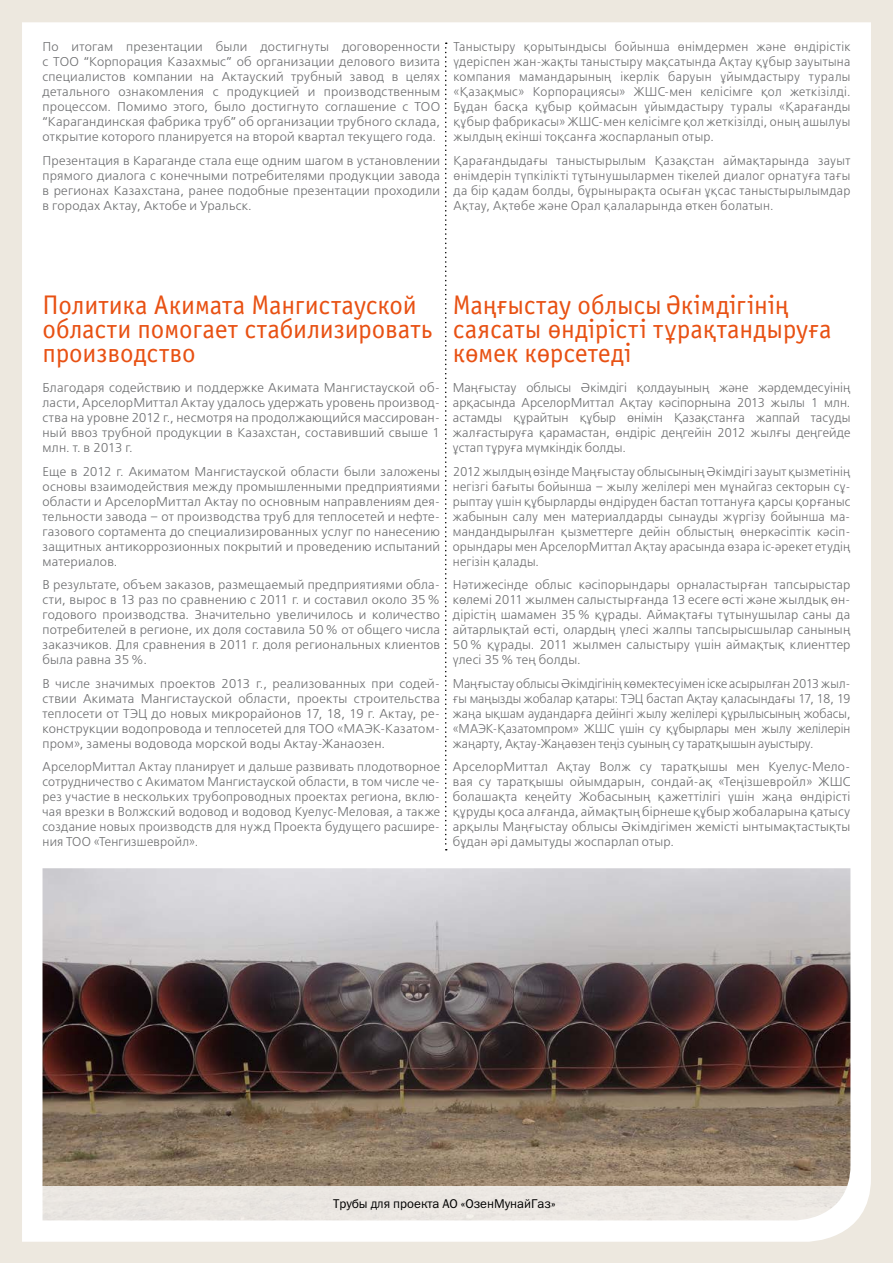
<style>
.page{position:relative;width:893px;height:1263px;background:#ede8df}
.page>*{position:absolute;margin:0;border:0;box-sizing:border-box;transform-origin:0 0}
.t1{font:27px/24px "DS Officina Sans";letter-spacing:-.005em;color:#e85113}
.t2{font:12.75px/15px "DS Free Set";letter-spacing:.015em;color:#6b6c6e;text-align:justify}
.t3{font:12.75px/15px "DS Free Set";letter-spacing:.015em;color:#6b6c6e;text-align:justify;scale:.96 1}
.t4{font:12.75px/15px "DS Free Set";letter-spacing:.015em;color:#6b6c6e;scale:.95 1}
.t5{font:12.75px "DS Franklin Gothic";color:#000}
</style>
<div class="page">
<div style="left:22px;top:22px;width:849px;height:1220px;background:#fff"></div>
<svg style="left:445px;top:43px;width:2px;height:807px;background:#d0d0d0"></svg>
<img style="left:43px;top:868px;width:807px;height:318px">
<div style="left:43px;top:1186px;width:807px;height:35px;background:#ebe6e2"></div>
<p class="t2" style="left:43px;top:40px;width:399px">По итогам презентации были достигнуты договоренности с ТОО “Корпорация Казахмыс” об организации делового визита специалистов компании на Актауский трубный завод в целях детального ознакомления с продукцией и производственным процессом. Помимо этого, было достигнуто соглашение с ТОО “Карагандинская фабрика труб” об организации трубного склада, открытие которого планируется на второй квартал текущего года.</p>
<p class="t2" style="left:43px;top:153px;width:399px">Презентация в Караганде стала еще одним шагом в установлении прямого диалога с конечными потребителями продукции завода в регионах Казахстана, ранее подобные презентации проходили в городах Актау, Актобе и Уральск.</p>
<p class="t3" style="left:453px;top:40px;width:415px">Таныстыру қорытындысы бойынша өнімдермен және өндірістік үдеріспен жан-жақты таныстыру мақсатында Ақтау құбыр зауытына компания мамандарының ікерлік баруын ұйымдастыру туралы «Қазақмыс» Корпорациясы» ЖШС-мен келісімге қол жеткізілді.<br>Бұдан басқа құбыр қоймасын ұйымдастыру туралы «Қарағанды құбыр фабрикасы» ЖШС-мен келісімге қол жеткізілді, оның ашылуы жылдың екінші тоқсанға жоспарланып отыр.</p>
<p class="t3" style="left:453px;top:153px;width:415px">Қарағандыдағы таныстырылым Қазақстан аймақтарында зауыт өнімдерін түпкілікті тұтынушылармен тікелей диалог орнатуға тағы да бір қадам болды, бұрынырақта осыған ұқсас таныстырылымдар Ақтау, Ақтөбе және Орал қалаларында өткен болатын.</p>
<h1 class="t1" style="left:43px;top:293px;width:392px">Политика Акимата Мангистауской области помогает стабилизировать производство</h1>
<h1 class="t1" style="left:453px;top:293px;width:380px">Маңғыстау облысы Әкімдігінің саясаты өндірісті тұрақтандыруға көмек көрсетеді</h1>
<p class="t2" style="left:43px;top:381px;width:399px">Благодаря содействию и поддержке Акимата Мангистауской об&shy;ласти, АрселорМиттал Актау удалось удержать уровень производ&shy;ства на уровне 2012 г., несмотря на продолжающийся массирован&shy;ный ввоз трубной продукции в Казахстан, составивший свыше 1 млн. т. в 2013 г.</p>
<p class="t2" style="left:43px;top:464px;width:399px">Еще в 2012 г. Акиматом Мангистауской области были заложены основы взаимодействия между промышленными предприятиями области и АрселорМиттал Актау по основным направлениям дея&shy;тельности завода – от производства труб для теплосетей и нефте&shy;газового сортамента до специализированных услуг по нанесению защитных антикоррозионных покрытий и проведению испытаний материалов.</p>
<p class="t2" style="left:43px;top:577px;width:399px">В результате, объем заказов, размещаемый предприятиями обла&shy;сти, вырос в 13 раз по сравнению с 2011 г. и составил около 35% годового производства. Значительно увеличилось и количество потребителей в регионе, их доля составила 50% от общего числа заказчиков. Для сравнения в 2011 г. доля региональных клиентов была равна 35%.</p>
<p class="t2" style="left:43px;top:676px;width:399px">В числе значимых проектов 2013 г., реализованных при содей&shy;ствии Акимата Мангистауской области, проекты строительства теплосети от ТЭЦ до новых микрорайонов 17, 18, 19 г. Актау, ре&shy;конструкции водопровода и теплосетей для ТОО «МАЭК-Казатом&shy;пром», замены водовода морской воды Актау-Жанаозен.</p>
<p class="t2" style="left:43px;top:760px;width:399px">АрселорМиттал Актау планирует и дальше развивать плодотворное сотрудничество с Акиматом Мангистауской области, в том числе че&shy;рез участие в нескольких трубопроводных проектах региона, вклю&shy;чая врезки в Волжский водовод и водовод Куелус-Меловая, а также создание новых производств для нужд Проекта будущего расшире&shy;ния ТОО «Тенгизшевройл».</p>
<p class="t2" style="left:453px;top:381px;width:399px">Маңғыстау облысы Әкімдігі қолдауының және жәрдемдесуінің арқасында АрселорМиттал Ақтау кәсіпорнына 2013 жылы 1 млн. астамды құрайтын құбыр өнімін Қазақстанға жаппай тасуды жалғастыруға қарамастан, өндіріс деңгейін 2012 жылғы деңгейде ұстап тұруға мүмкіндік болды.</p>
<p class="t3" style="left:453px;top:464px;width:416px;text-align:left">2012 жылдың өзінде Маңғыстау облысының Әкімдігі зауыт қызметінің негізгі бағыты бойынша – жылу желілері мен мұнайгаз секторын сұ&shy;рыптау үшін құбырларды өндіруден бастап тоттануға қарсы қорғаныс жабынын салу мен материалдарды сынауды жүргізу бойынша ма&shy;мандандырылған қызметтерге дейін облыстың өнеркәсіптік кәсіп&shy;орындары мен АрселорМиттал Ақтау арасында өзара іс-әрекет етудің негізін қалады.</p>
<p class="t2" style="left:453px;top:578px;width:399px;text-align:left">Нәтижесінде облыс кәсіпорындары орналастырған тапсырыстар көлемі 2011 жылмен салыстырғанда 13 есеге өсті және жылдық өн&shy;дірістің шамамен 35% құрады. Аймақтағы тұтынушылар саны да айтарлықтай өсті, олардың үлесі жалпы тапсырысшылар санының 50% құрады. 2011 жылмен салыстыру үшін аймақтық клиенттер үлесі 35% тең болды.</p>
<p class="t4" style="left:453px;top:676px;width:420px">Маңғыстау облысы Әкімдігінің көмектесуімен іске асырылған 2013 жыл&shy;ғы маңызды жобалар қатары: ТЭЦ бастап Ақтау қаласындағы 17, 18, 19 жаңа ықшам аудандарға дейінгі жылу желілері құрылысының жобасы, «МАЭК-Қазатомпром» ЖШС үшін су құбырлары мен жылу желілерін жаңарту, Ақтау-Жаңаөзен теңіз суының су таратқышын ауыстыру.</p>
<p class="t2" style="left:453px;top:760px;width:399px">АрселорМиттал Ақтау Волж су таратқышы мен Куелус-Мело&shy;вая су таратқышы ойымдарын, сондай-ақ «Теңізшевройл» ЖШС болашақта кеңейту Жобасының қажеттілігі үшін жаңа өндірісті құруды қоса алғанда, аймақтың бірнеше құбыр жобаларына қатысу арқылы Маңғыстау облысы Әкімдігімен жемісті ынтымақтастықты бұдан әрі дамытуды жоспарлап отыр.</p>
<p class="t5" style="left:333px;top:1197px;width:224px">Трубы для проекта АО «ОзенМунайГаз»</p>
</div>
